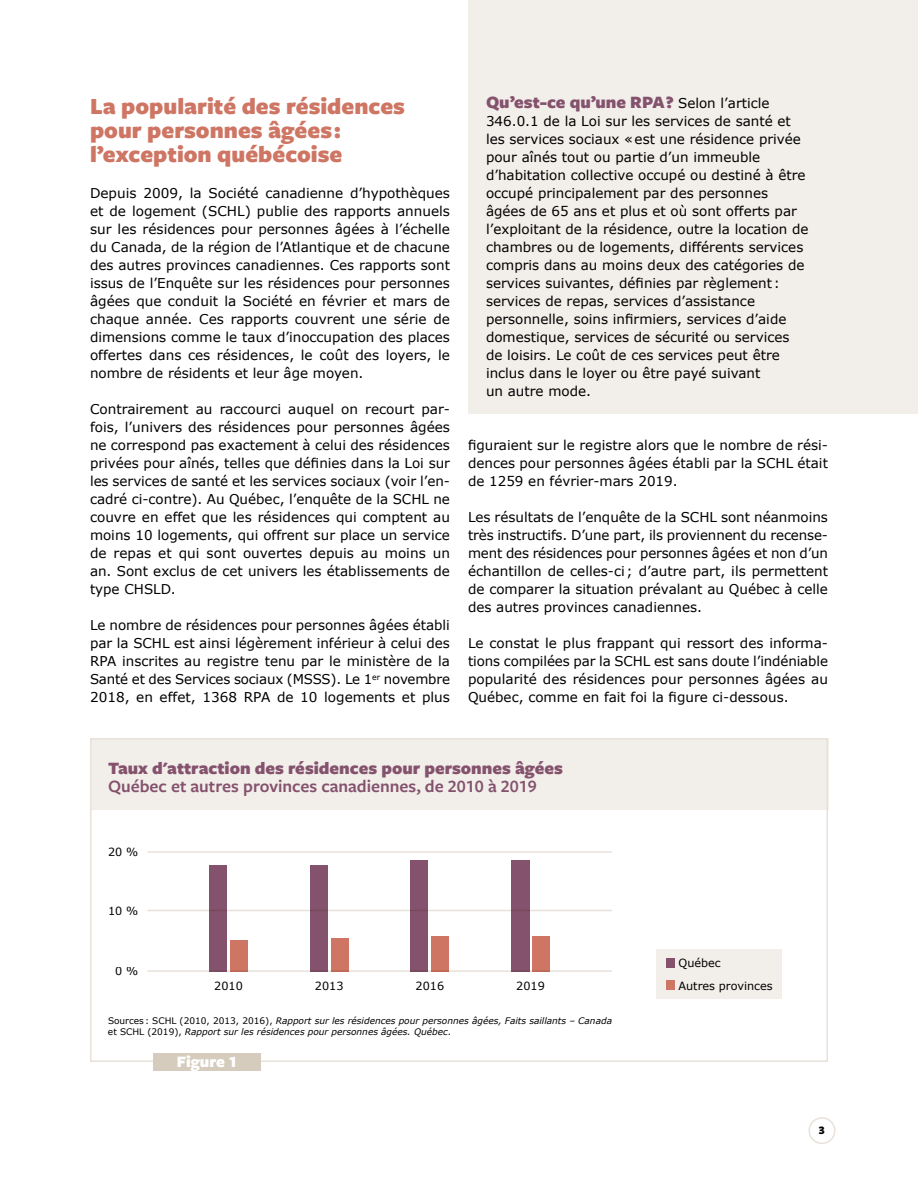
<style>
.page{position:relative;width:918px;height:1188px;background:#fff}
.page>*{position:absolute;margin:0;border:0;box-sizing:border-box;transform-origin:0 0}
.t1{font:900 24px/24px "Freight Sans Pro";color:#ce7563}
.t2{font:900 18px "Freight Sans Pro";color:#84526d}
.t3{font:600 18px "Freight Sans Pro";color:#84526d}
.t4{font:900 16.5px "Freight Sans Pro";color:#fff}
.t5{font:13.5px/18px "Verdana";color:#000;text-align:justify}
.t6{font:900 12px "Freight Sans Pro";color:#000}
.t7{font:11.25px/22.5px "Verdana";color:#000}
.t8{font:italic 9px/11.2px "Verdana";color:#000}
.s1{font-family:"Verdana";font-weight:400;font-size:13.5px;color:#000}
.s2{font-style:normal}
</style>
<div class="page">
<div style="left:468px;top:0;width:450px;height:414px;background:#f2eeea"></div>
<div style="left:90px;top:738px;width:738px;height:72px;background:#f2eeea"></div>
<div style="left:90px;top:738px;width:738px;height:324px;border:2px solid #e8e2da"></div>
<div style="left:153px;top:1053px;width:108px;height:18px;background:#d6ccbd"></div>
<div style="left:209px;top:865px;width:18px;height:107px;background:#84526d"></div>
<div style="left:230px;top:941px;width:18px;height:31px;background:#ce7563"></div>
<div style="left:310px;top:865px;width:18px;height:107px;background:#84526d"></div>
<div style="left:331px;top:939px;width:18px;height:33px;background:#ce7563"></div>
<div style="left:410px;top:860px;width:18px;height:112px;background:#84526d"></div>
<div style="left:431px;top:936px;width:18px;height:36px;background:#ce7563"></div>
<div style="left:511px;top:860px;width:18px;height:112px;background:#84526d"></div>
<div style="left:532px;top:936px;width:18px;height:36px;background:#ce7563"></div>
<hr style="left:147px;top:851px;width:465px;height:2px;background:#e8e2da">
<hr style="left:147px;top:910px;width:465px;height:1px;background:#e8e2da">
<hr style="left:147px;top:970px;width:465px;height:2px;background:#e8e2da">
<div style="left:657px;top:949px;width:125px;height:50px;background:#f2eeea"></div>
<div style="left:666px;top:958px;width:9px;height:9px;background:#84526d"></div>
<div style="left:666px;top:981px;width:9px;height:9px;background:#ce7563"></div>
<div style="left:808px;top:1117px;width:27px;height:27px;border:2px solid #e8e2da;border-radius:50%"></div>
<h1 class="t1" style="left:90px;top:93px;width:317px">La popularité des résidences pour personnes âgées : l’exception québécoise</h1>
<p class="t5" style="left:90px;top:184px;width:362px">Depuis 2009, la Société canadienne d’hypothèques et de logement (SCHL) publie des rapports annuels sur les résidences pour personnes âgées à l’échelle du Canada, de la région de l’Atlantique et de chacune des autres provinces canadiennes. Ces rapports sont issus de l’Enquête sur les résidences pour personnes âgées que conduit la Société en février et mars de chaque année. Ces rapports couvrent une série de dimensions comme le taux d’inoccupation des places offertes dans ces résidences, le coût des loyers, le nombre de résidents et leur âge moyen.</p>
<p class="t5" style="left:90px;top:400px;width:362px">Contrairement au raccourci auquel on recourt par&shy;fois, l’univers des résidences pour personnes âgées ne correspond pas exactement à celui des résidences privées pour aînés, telles que définies dans la Loi sur les services de santé et les services sociaux (voir l’en&shy;cadré ci-contre). Au Québec, l’enquête de la SCHL ne couvre en effet que les résidences qui comptent au moins 10 logements, qui offrent sur place un service de repas et qui sont ouvertes depuis au moins un an. Sont exclus de cet univers les établissements de type CHSLD.</p>
<p class="t5" style="left:90px;top:616px;width:362px">Le nombre de résidences pour personnes âgées établi par la SCHL est ainsi légèrement inférieur à celui des RPA inscrites au registre tenu par le ministère de la Santé et des Services sociaux (MSSS). Le 1<sup>er</sup> novembre 2018, en effet, 1368 RPA de 10 logements et plus</p>
<h2 class="t2" style="left:486px;top:90px;width:285px">Qu’est-ce qu’une RPA ? <span class="s1">Selon l’article</span></h2>
<p class="t5" style="left:486px;top:112px;width:324px;text-align:left">346.0.1 de la Loi sur les services de santé et les services sociaux «est une résidence privée pour aînés tout ou partie d’un immeuble d’habitation collective occupé ou destiné à être occupé principalement par des personnes âgées de 65 ans et plus et où sont offerts par l’exploitant de la résidence, outre la location de chambres ou de logements, différents services compris dans au moins deux des catégories de services suivantes, définies par règlement : services de repas, services d’assistance personnelle, soins infirmiers, services d’aide domestique, services de sécurité ou services de loisirs. Le coût de ces services peut être inclus dans le loyer ou être payé suivant<br>un autre mode.</p>
<p class="t5" style="left:468px;top:436px;width:362px">figuraient sur le registre alors que le nombre de rési&shy;dences pour personnes âgées établi par la SCHL était de 1259 en février-mars 2019.</p>
<p class="t5" style="left:468px;top:508px;width:362px">Les résultats de l’enquête de la SCHL sont néanmoins très instructifs. D’une part, ils proviennent du recense&shy;ment des résidences pour personnes âgées et non d’un échantillon de celles-ci ; d’autre part, ils permettent de comparer la situation prévalant au Québec à celle des autres provinces canadiennes.</p>
<p class="t5" style="left:468px;top:634px;width:362px">Le constat le plus frappant qui ressort des informa&shy;tions compilées par la SCHL est sans doute l’indéniable popularité des résidences pour personnes âgées au Québec, comme en fait foi la figure ci-dessous.</p>
<h2 class="t2" style="left:108px;top:756px;width:457px">Taux d'attraction des résidences pour personnes âgées</h2>
<h2 class="t3" style="left:108px;top:774px;width:430px">Québec et autres provinces canadiennes, de 2010 à 2019</h2>
<p class="t7" style="left:108px;top:841px;width:32px">20 %</p>
<p class="t7" style="left:108px;top:900px;width:32px">10 %</p>
<p class="t7" style="left:115px;top:960px;width:25px">0 %</p>
<p class="t7" style="left:214px;top:975px;width:30px">2010</p>
<p class="t7" style="left:315px;top:975px;width:30px">2013</p>
<p class="t7" style="left:416px;top:975px;width:30px">2016</p>
<p class="t7" style="left:516px;top:975px;width:30px">2019</p>
<p class="t8" style="left:108px;top:1015px;width:506px"><span class="s2">Sources: SCHL (2010, 2013, 2016),</span> Rapport sur les résidences pour personnes âgées, Faits saillants – Canada <span class="s2">et SCHL (2019),</span> Rapport sur les résidences pour personnes âgées. Québec<span class="s2">.</span></p>
<p class="t4" style="left:177px;top:1050px;width:62px">Figure 1</p>
<p class="t7" style="left:679px;top:952px;width:96px">Québec<br>Autres provinces</p>
<p class="t6" style="left:819px;top:1122px;width:7px">3</p>
</div>
